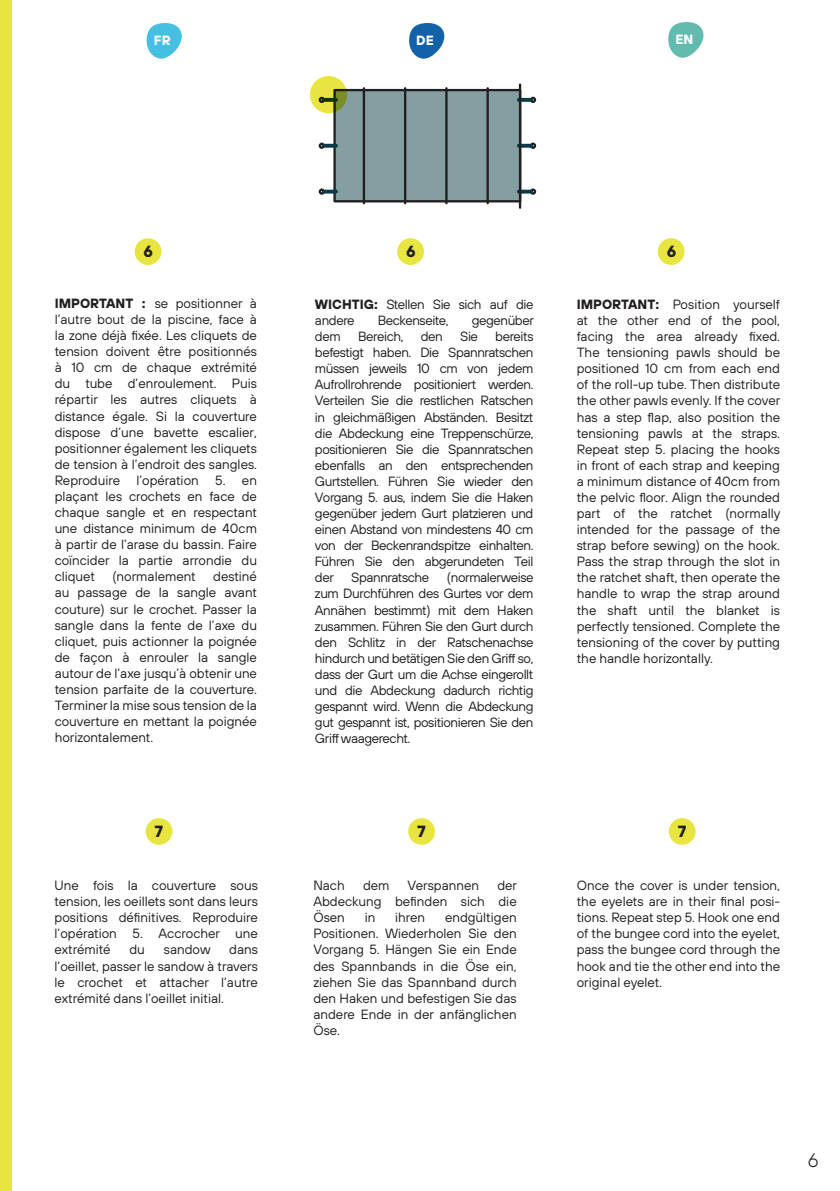
<style>
.page{position:relative;width:840px;height:1191px;background:#fff}
.page>*{position:absolute;margin:0;border:0;box-sizing:border-box;transform-origin:0 0}
.t1{font:300 19.4px "TT Hoves";color:#231f20}
.t2{font:700 16.2px "TT Hoves";color:#231f20}
.Texte{font:13.4px/16px "TT Hoves";color:#231f20;text-align:justify}
.Texte-2{font:13.4px/16px "TT Hoves";letter-spacing:-.03em;color:#231f20}
.t3{font:700 13.4px "TT Hoves";color:#fff}
.s1{font-weight:700}
</style>
<div class="page">
<div style="left:0;top:0;width:11px;height:1191px;background:#e8e541"></div>
<div style="left:135px;top:238px;width:26px;height:27px;background:#e8e541;border-radius:50%"></div>
<div style="left:397px;top:238px;width:27px;height:27px;background:#e8e541;border-radius:50%"></div>
<div style="left:657px;top:238px;width:27px;height:27px;background:#e8e541;border-radius:50%"></div>
<div style="left:146px;top:818px;width:26px;height:27px;background:#e8e541;border-radius:50%"></div>
<div style="left:408px;top:818px;width:27px;height:27px;background:#e8e541;border-radius:50%"></div>
<div style="left:668px;top:818px;width:27px;height:27px;background:#e8e541;border-radius:50%"></div>
<div style="left:334px;top:90px;width:186px;height:111px;background:#859ea2"></div>
<div style="left:333px;top:89px;width:188px;height:113px;border:2px solid #231f20"></div>
<hr style="left:486px;top:88px;width:2px;height:115px;background:#231f20">
<hr style="left:445px;top:88px;width:2px;height:115px;background:#231f20">
<hr style="left:404px;top:88px;width:2px;height:115px;background:#231f20">
<hr style="left:362px;top:88px;width:3px;height:115px;background:#231f20">
<div style="left:529px;top:188px;width:7px;height:7px;border:2px solid #231f20;border-radius:50%"></div>
<div style="left:529px;top:143px;width:7px;height:6px;border:2px solid #231f20;border-radius:50%"></div>
<div style="left:529px;top:97px;width:7px;height:6px;border:2px solid #231f20;border-radius:50%"></div>
<svg style="left:521px;top:190px;width:9px;height:4px"></svg>
<svg style="left:521px;top:144px;width:9px;height:4px"></svg>
<svg style="left:521px;top:98px;width:9px;height:4px"></svg>
<div style="left:318px;top:188px;width:7px;height:7px;border:2px solid #231f20;border-radius:50%"></div>
<div style="left:318px;top:143px;width:7px;height:6px;border:2px solid #231f20;border-radius:50%"></div>
<svg style="left:323px;top:190px;width:13px;height:4px"></svg>
<svg style="left:323px;top:144px;width:13px;height:4px"></svg>
<hr style="left:518px;top:85px;width:3px;height:123px;background:#231f20">
<svg style="left:310px;top:76px;width:37px;height:37px"></svg>
<svg style="left:146px;top:23px;width:36px;height:36px"></svg>
<svg style="left:409px;top:23px;width:35px;height:36px"></svg>
<svg style="left:668px;top:22px;width:35px;height:36px"></svg>
<p class="t3" style="left:154px;top:32px;width:18px">FR</p>
<p class="t3" style="left:416px;top:31px;width:19px">DE</p>
<p class="t3" style="left:675px;top:30px;width:19px">EN</p>
<p class="t2" style="left:143px;top:240px;width:11px">6</p>
<p class="t2" style="left:406px;top:240px;width:11px">6</p>
<p class="t2" style="left:666px;top:240px;width:11px">6</p>
<p class="Texte" style="left:55px;top:295px;width:204px"><span class="s1">IMPORTANT :</span> se positionner à l’autre bout de la piscine, face à la zone déjà fixée. Les cliquets de tension doivent être positionnés à 10 cm de chaque extrémité du tube d’enroulement. Puis répartir les autres cliquets à distance égale. Si la couverture dispose d’une bavette escalier, positionner également les cliquets de tension à l’endroit des sangles.<br>Reproduire l’opération 5. en plaçant les crochets en face de chaque sangle et en respectant une distance minimum de 40cm à partir de l’arase du bassin. Faire coïncider la partie arrondie du cliquet</p>
<p class="Texte" style="left:112px;top:568px;width:85px">(normalement</p>
<p class="Texte" style="left:55px;top:568px;width:204px;text-indent:158px">destiné au passage de la sangle avant couture) sur le crochet. Passer la sangle dans la fente de l’axe du cliquet, puis actionner la poignée de façon à enrouler la sangle autour de l’axe jusqu’à obtenir une tension parfaite de la couverture.<br>Terminer la mise sous tension de la couverture en mettant la poignée horizontalement.</p>
<p class="Texte-2" style="left:315px;top:296px;width:220px"><span class="s1">WICHTIG:</span> Stellen Sie sich auf die andere</p>
<p class="Texte-2" style="left:377px;top:312px;width:72px">Beckenseite,</p>
<p class="Texte-2" style="left:471px;top:312px;width:64px">gegenüber</p>
<p class="Texte" style="left:315px;top:328px;width:27px">dem</p>
<p class="Texte-2" style="left:358px;top:328px;width:47px">Bereich,</p>
<p class="Texte" style="left:420px;top:328px;width:24px">den</p>
<p class="Texte" style="left:460px;top:328px;width:19px">Sie</p>
<p class="Texte" style="left:315px;top:328px;width:220px;text-indent:180px">bereits befestigt haben. Die Spannratschen müssen jeweils 10 cm von jedem Aufrollrohrende positioniert werden.<br>Verteilen Sie die restlichen Ratschen in gleichmäßigen Abständen. Besitzt die Abdeckung eine Treppenschürze, positionieren Sie die Spannratschen ebenfalls an den entsprechenden Gurtstellen. Führen Sie wieder den Vorgang 5. aus, indem Sie die Haken gegenüber jedem Gurt platzieren und einen Abstand von mindestens 40 cm von der Beckenrandspitze einhalten.<br>Führen Sie den abgerundeten Teil der</p>
<p class="Texte" style="left:315px;top:569px;width:220px;text-indent:132px">(normalerweise zum Durchführen des Gurtes vor dem Annähen bestimmt) mit dem Haken zusammen. Führen Sie den Gurt durch den Schlitz in der Ratschenachse hindurch und betätigen Sie den Griff so, dass der Gurt um die Achse eingerollt und die Abdeckung dadurch richtig gespannt wird. Wenn die Abdeckung gut gespannt ist, positionieren Sie den Griff waagerecht.</p>
<p class="Texte-2" style="left:351px;top:569px;width:79px">Spannratsche</p>
<p class="Texte" style="left:576px;top:296px;width:205px"><span class="s1">IMPORTANT:</span> Position yourself at the other end of the pool, facing the area already fixed.<br>The tensioning pawls should be positioned 10 cm from each end of the roll-up tube. Then distribute the other pawls evenly. If the cover has a step flap, also position the tensioning pawls at the straps.<br>Repeat step 5. placing the hooks in front of each strap and keeping a minimum distance of 40cm from the pelvic floor. Align the rounded part of the ratchet (normally intended for the passage of the strap before sewing) on the hook.<br>Pass the strap through the slot in the ratchet shaft, then operate the handle to wrap the strap around the shaft until the blanket is perfectly tensioned. Complete the tensioning of the cover by putting the handle horizontally.</p>
<p class="t2" style="left:154px;top:820px;width:10px">7</p>
<p class="t2" style="left:417px;top:820px;width:10px">7</p>
<p class="t2" style="left:677px;top:820px;width:10px">7</p>
<p class="Texte" style="left:55px;top:877px;width:205px">Une fois la couverture sous tension, les oeillets sont dans leurs positions définitives. Reproduire l’opération 5. Accrocher une extrémité</p>
<p class="Texte" style="left:55px;top:941px;width:205px;text-indent:174px">dans l’oeillet, passer le sandow à travers le crochet et attacher l’autre extrémité dans l’oeillet initial.</p>
<p class="Texte" style="left:129px;top:941px;width:17px">du</p>
<p class="Texte" style="left:164px;top:941px;width:48px">sandow</p>
<p class="Texte" style="left:313px;top:877px;width:205px;text-indent:184px">der Abdeckung befinden sich die Ösen</p>
<p class="Texte" style="left:313px;top:877px;width:33px">Nach</p>
<p class="Texte" style="left:363px;top:877px;width:28px">dem</p>
<p class="Texte" style="left:407px;top:877px;width:73px">Verspannen</p>
<p class="Texte" style="left:313px;top:909px;width:205px;text-indent:131px">endgültigen Positionen. Wiederholen Sie den Vorgang 5. Hängen Sie ein Ende des Spannbands in die Öse ein, ziehen Sie das Spannband durch den Haken und befestigen Sie das andere Ende in der anfänglichen Öse.</p>
<p class="Texte" style="left:364px;top:909px;width:12px">in</p>
<p class="Texte" style="left:395px;top:909px;width:32px">ihren</p>
<p class="Texte" style="left:576px;top:877px;width:205px">Once the cover is under tension, the eyelets are in their final posi&shy;tions. Repeat step 5. Hook one end of the bungee cord into the eyelet, pass the bungee cord through the hook and tie the other end into the original eyelet.</p>
<h1 class="t1" style="left:807px;top:1148px;width:12px">6</h1>
</div>
